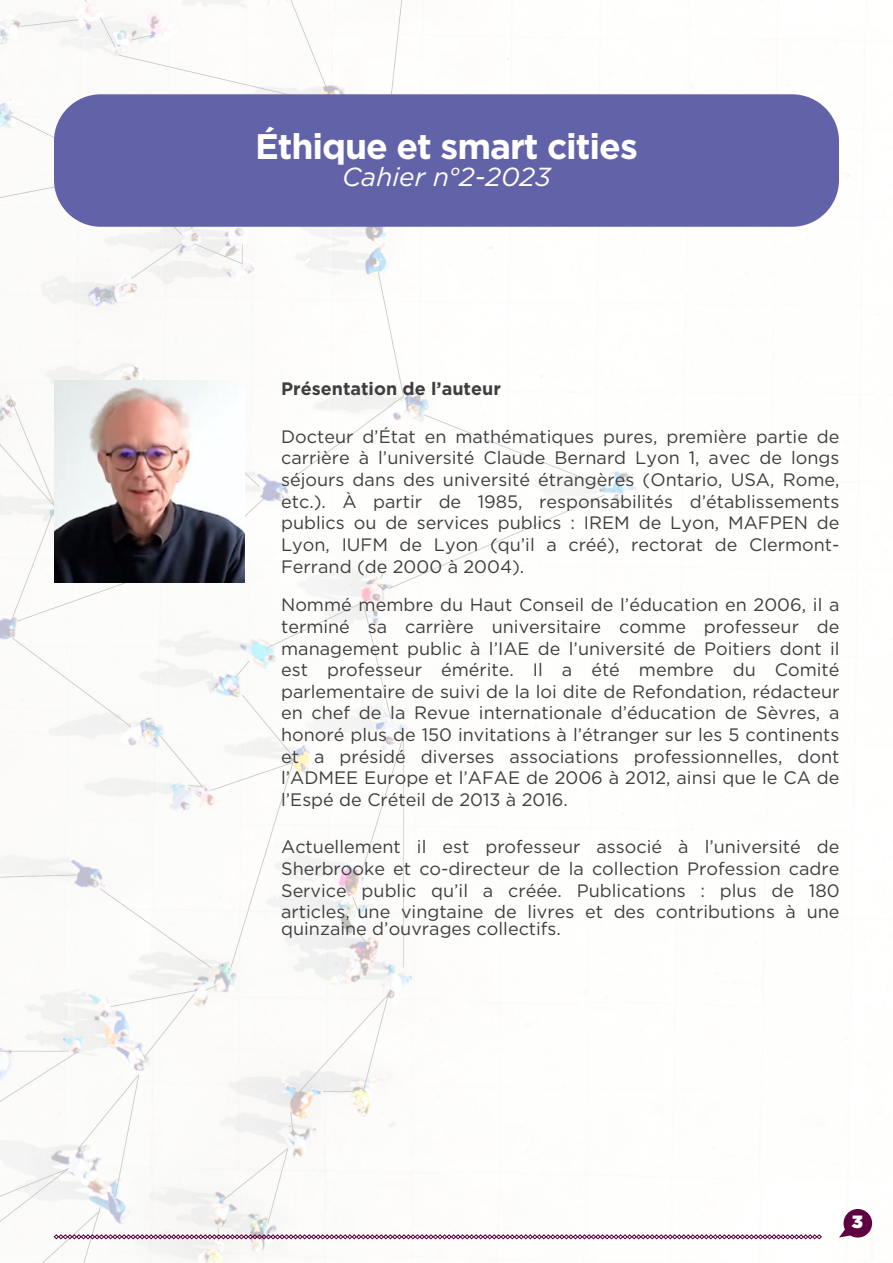
<style>
.page{position:relative;width:893px;height:1263px;background:#fff}
.page>*{position:absolute;margin:0;border:0;box-sizing:border-box;transform-origin:0 0}
.t1{font:700 35.55px "Gotham";letter-spacing:-.03em;color:#fff}
.t2{font:italic 26.1px "Gotham";color:#fff}
.t3{font:18px/21.6px "Gotham";color:#3e3e3f;text-align:justify}
.t4{font:700 18px "Gotham";color:#3e3e3f}
.t5{font:900 17.7px "Gotham";color:#fff}
</style>
<div class="page">
<img style="left:0;top:0;width:873px;height:1263px">
<div style="left:843px;top:1209px;width:29px;height:28px;background:#60023f;border-radius:50%"></div>
<svg style="left:839px;top:1226px;width:15px;height:11px"></svg>
<svg style="left:54px;top:1234px;width:768px;height:5px"></svg>
<img style="left:54px;top:381px;width:190px;height:201px">
<div style="left:54px;top:94px;width:785px;height:133px;background:#6262a9;border-radius:47px"></div>
<h1 class="t1" style="left:255px;top:123px;width:384px">Éthique et smart cities</h1>
<h2 class="t2" style="left:342px;top:160px;width:210px">Cahier n°2-2023</h2>
<p class="t4" style="left:281px;top:377px;width:221px">Présentation de l’auteur</p>
<p class="t3" style="left:281px;top:426px;width:560px">Docteur d’État en mathématiques pures, première partie de carrière à l’université Claude Bernard Lyon 1, avec de longs séjours dans des université étrangères (Ontario, USA, Rome, etc.). À partir de 1985, responsabilités d’établissements publics ou de services publics : IREM de Lyon, MAFPEN de Lyon, IUFM de Lyon (qu’il a créé), rectorat de Clermont-Ferrand (de 2000 à 2004).</p>
<p class="t3" style="left:281px;top:594px;width:560px">Nommé membre du Haut Conseil de l’éducation en 2006, il a terminé sa carrière universitaire comme professeur de management public à l’IAE de l’université de Poitiers dont il est professeur émérite. Il a été membre du Comité parlementaire de suivi de la loi dite de Refondation, rédacteur en chef de la Revue internationale d’éducation de Sèvres, a honoré plus de 150 invitations à l’étranger sur les 5 continents et a présidé diverses associations professionnelles, dont l’ADMEE Europe et l’AFAE de 2006 à 2012, ainsi que le CA de l’Espé de Créteil de 2013 à 2016.</p>
<p class="t3" style="left:281px;top:836px;width:560px">Actuellement il est professeur associé à l’université de Sherbrooke et co-directeur de la collection Profession cadre Service public qu’il a créée. Publications : plus de 180 articles, une vingtaine de livres et des contributions à une</p>
<p class="t3" style="left:281px;top:918px;width:281px">quinzaine d’ouvrages collectifs.</p>
<p class="t5" style="left:852px;top:1209px;width:13px">3</p>
</div>
